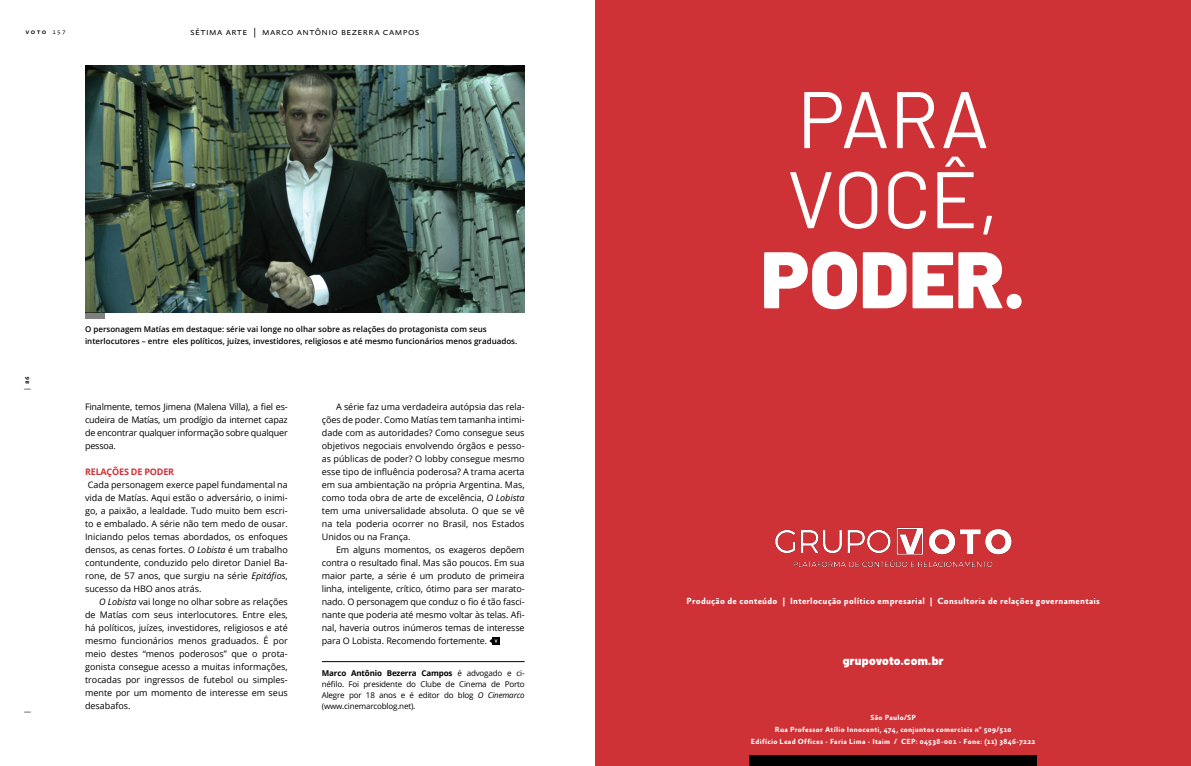
<style>
.page{position:relative;width:1191px;height:766px;background:#fff}
.page>*{position:absolute;margin:0;border:0;box-sizing:border-box;transform-origin:0 0}
.t1{font:80px/80px "Barlow";letter-spacing:-.01em;color:#fff}
.t2{font:900 80px "Barlow";letter-spacing:.005em;color:#fff}
.t3{font:900 12px "Barlow";letter-spacing:.015em;color:#fff}
.t4{font:10px "Absara Sans TF Light SC";letter-spacing:.04em;color:#000}
.t5{font:9px/13px "Open Sans";color:#000;text-align:justify}
.t6{font:700 9px "Absara Sans";letter-spacing:.03em;color:#fff}
.t7{font:700 9px "Open Sans";letter-spacing:-.02em;color:#ce3136}
.t8{font:600 8px/12px "Open Sans";color:#000}
.t9{font:8px/11px "Open Sans";letter-spacing:-.02em;color:#000;text-align:justify}
.t10{font:700 7.5px/12px "Absara Sans";letter-spacing:.035em;color:#fff;text-align:center}
.t11{font:7px "Absara Sans TF Medium SC";letter-spacing:.19em;color:#000}
.t12{font:7px "Absara Sans TF Light SC";color:#000}
.s1{font-family:"Absara Sans TF Light SC"}
.s2{font-style:italic}
.s3{font-weight:700}
</style>
<div class="page">
<svg style="left:492px;top:637px;width:8px;height:7px"></svg>
<svg style="left:489px;top:638px;width:8px;height:5px"></svg>
<hr style="left:322px;top:661px;width:202px;height:1px;background:#000">
<img style="left:85px;top:65px;width:439px;height:247px">
<div style="left:85px;top:312px;width:19px;height:7px;background:#808080"></div>
<div style="left:595px;top:0;width:596px;height:765px;background:#ce3136"></div>
<div style="left:749px;top:755px;width:288px;height:10px;background:#000"></div>
<img style="left:775px;top:527px;width:237px;height:41px">
<p class="t11" style="left:25px;top:28px;width:42px">voto <span class="s1">157</span></p>
<p class="t4" style="left:190px;top:27px;width:231px">sétima arte | marco antônio bezerra campos</p>
<p class="t11" style="left:23px;top:389px;width:15px;rotate:-90deg"><span class="s1">|</span> 86</p>
<p class="t12" style="left:23px;top:713px;width:3px;rotate:-90deg">|</p>
<p class="t8" style="left:85px;top:323px;width:434px">O personagem Matías em destaque: série vai longe no olhar sobre as relações do protagonista com seus interlocutores – entre eles políticos, juízes, investidores, religiosos e até mesmo funcionários menos graduados.</p>
<p class="t5" style="left:85px;top:399px;width:204px">Finalmente, temos Jimena (Malena Villa), a fiel es&shy;cudeira de Matías, um prodígio da internet capaz de encontrar qualquer informação sobre qualquer pessoa.</p>
<p class="t7" style="left:85px;top:465px;width:91px">RELAÇÕES DE PODER</p>
<p class="t5" style="left:85px;top:477px;width:204px;text-indent:3px">Cada personagem exerce papel fundamental na vida de Matías. Aqui estão o adversário, o inimi&shy;go, a paixão, a lealdade. Tudo muito bem escri&shy;to e embalado. A série não tem medo de ousar.<br>Iniciando pelos temas abordados, os enfoques densos, as cenas fortes. <span class="s2">O Lobista</span> é um trabalho contundente, conduzido pelo diretor Daniel Ba&shy;rone, de 57 anos, que surgiu na série <span class="s2">Epitáfios</span>, sucesso da HBO anos atrás.</p>
<p class="t5" style="left:85px;top:594px;width:204px;text-indent:14px"><span class="s2">O Lobista</span> vai longe no olhar sobre as relações de Matías com seus interlocutores. Entre eles, há políticos, juízes, investidores, religiosos e até mesmo funcionários menos graduados. É por meio destes “menos poderosos” que o prota&shy;gonista consegue acesso a muitas informações, trocadas por ingressos de futebol ou simples&shy;mente por um momento de interesse em seus desabafos.</p>
<p class="t5" style="left:322px;top:399px;width:204px;text-indent:14px">A série faz uma verdadeira autópsia das rela&shy;ções de poder. Como Matías tem tamanha intimi&shy;dade com as autoridades? Como consegue seus objetivos negociais envolvendo órgãos e pesso&shy;as públicas de poder? O lobby consegue mesmo esse tipo de influência poderosa? A trama acerta em sua ambientação na própria Argentina. Mas, como toda obra de arte de excelência, <span class="s2">O Lobista </span>tem uma universalidade absoluta. O que se vê na tela poderia ocorrer no Brasil, nos Estados Unidos ou na França.</p>
<p class="t5" style="left:322px;top:542px;width:204px;text-indent:14px">Em alguns momentos, os exageros depõem contra o resultado final. Mas são poucos. Em sua maior parte, a série é um produto de primeira linha, inteligente, crítico, ótimo para ser marato&shy;nado. O personagem que conduz o fio é tão fasci&shy;nante que poderia até mesmo voltar às telas. Afi&shy;nal, haveria outros inúmeros temas de interesse para O Lobista. Recomendo fortemente.</p>
<p class="t9" style="left:322px;top:667px;width:204px"><span class="s3">Marco Antônio Bezerra Campos</span> é advogado e ci&shy;néfilo. Foi presidente do Clube de Cinema de Porto Alegre por 18 anos e é editor do blog <span class="s2">O Cinemarco </span>(www.cinemarcoblog.net).</p>
<h1 class="t1" style="left:787px;top:73px;width:213px">PARA<br>VOCÊ,</h1>
<h1 class="t2" style="left:761px;top:219px;width:265px">PODER.</h1>
<p class="t6" style="left:686px;top:595px;width:415px">Produção de conteúdo | Interlocução político empresarial | Consultoria de relações governamentais</p>
<h2 class="t3" style="left:842px;top:651px;width:102px">grupovoto.com.br</h2>
<p class="t10" style="left:751px;top:711px;width:286px">São Paulo/SP<br>Rua Professor Atílio Innocenti, 474, conjuntos comerciais nº 509/510<br>Edifício Lead Offices - Faria Lima - Itaim / CEP: 04538-001 - Fone: (11) 3846-7222</p>
</div>
